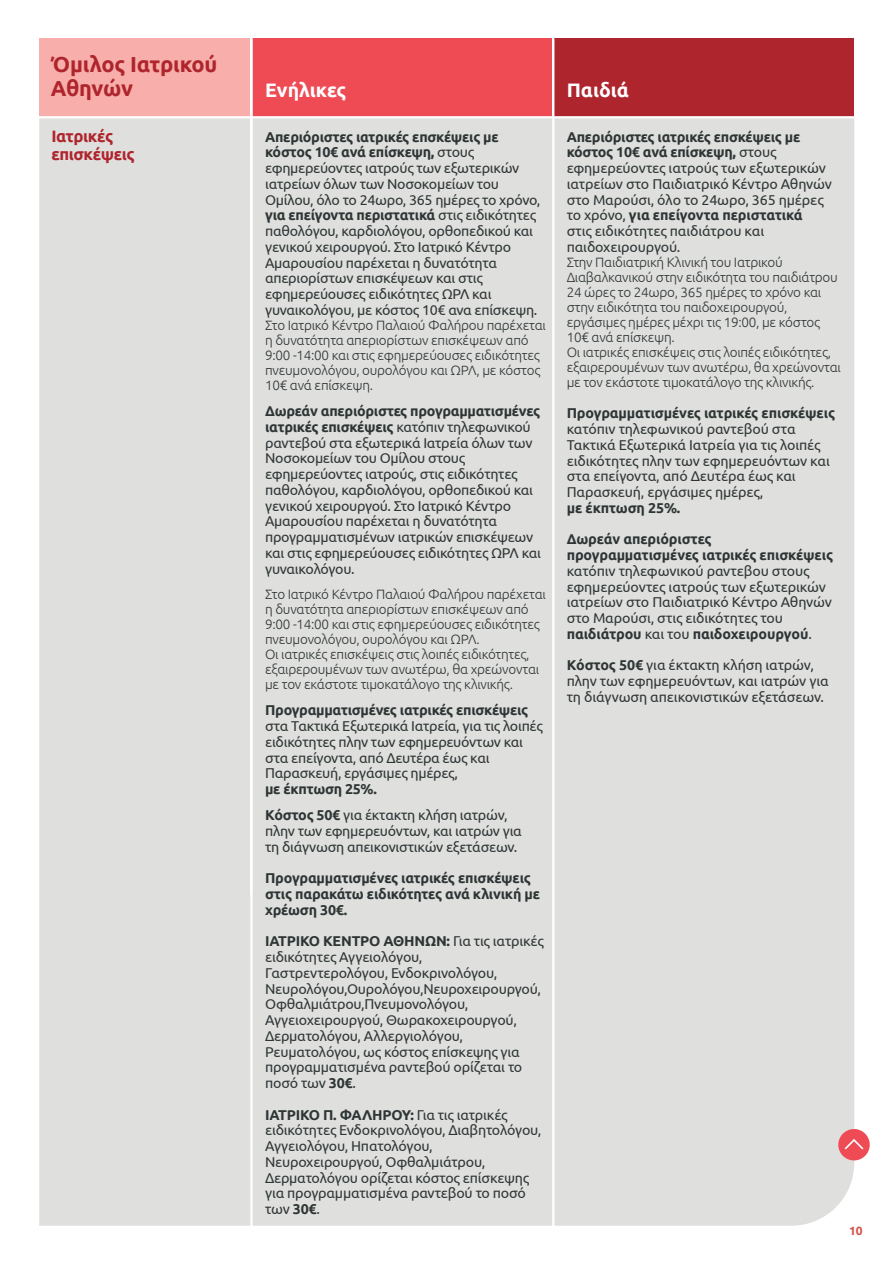
<style>
.page{position:relative;width:893px;height:1263px;background:#fff}
.page>*{position:absolute;margin:0;border:0;box-sizing:border-box;transform-origin:0 0}
.t1{font:700 21.75px/23.2px "Ubuntu";letter-spacing:-.01em;color:#af252d}
.t2{font:700 19.5px "Ubuntu";color:#fff}
.t3{font:700 16.5px/18px "Ubuntu";letter-spacing:-.025em;color:#af252d}
.t4{font:14.25px/15.8px "Ubuntu";letter-spacing:-.02em;color:#2e3635}
.t5{font:700 14.25px/15.8px "Ubuntu";letter-spacing:-.015em;color:#2e3635}
.t6{font:300 13.5px/15px "Ubuntu";letter-spacing:-.02em;color:#2e3635}
.t7{font:700 12px "Ubuntu";color:#d2534b}
.s1{font-weight:700}
.s2{font-weight:400}
</style>
<div class="page">
<div style="left:39px;top:118px;width:815px;height:1108px;background:#dfdfde"></div>
<div style="left:252px;top:38px;width:300px;height:78px;background:#ef4b55"></div>
<div style="left:554px;top:38px;width:300px;height:78px;background:#af252d"></div>
<div style="left:39px;top:38px;width:211px;height:80px;background:#f8afab"></div>
<hr style="left:39px;top:116px;width:815px;height:2px;background:#fff">
<hr style="left:552px;top:38px;width:2px;height:1198px;background:#fff">
<hr style="left:250px;top:38px;width:3px;height:1196px;background:#fff">
<div style="left:838px;top:1129px;width:32px;height:31px;background:#ef4b55;border-radius:50%"></div>
<svg style="left:844px;top:1139px;width:20px;height:11px"></svg>
<h1 class="t1" style="left:51px;top:53px;width:168px">Όμιλος Ιατρικού<br>Αθηνών</h1>
<h2 class="t2" style="left:265px;top:78px;width:83px">Ενήλικες</h2>
<h2 class="t2" style="left:567px;top:78px;width:64px">Παιδιά</h2>
<p class="t3" style="left:51px;top:127px;width:85px">Ιατρικές επισκέψεις</p>
<p class="t4" style="left:265px;top:128px;width:277px"><span class="s1">Aπεριόριστες ιατρικές επσκέψεις με κόστος 10€ ανά επίσκεψη,</span> στους εφημερεύοντες ιατρούς των εξωτερικών ιατρείων όλων των Νοσοκομείων του Ομίλου, όλο το 24ωρο, 365 ημέρες το χρόνο, <span class="s1">για επείγοντα περιστατικά</span> στις ειδικότητες παθολόγου, καρδιολόγου, ορθοπεδικού και γενικού χειρουργού. Στο Ιατρικό Κέντρο Αμαρουσίου παρέχεται η δυνατότητα απεριορίστων επισκέψεων και στις εφημερεύουσες ειδικότητες ΩΡΛ και γυναικολόγου, με κόστος 10€ ανα επίσκεψη.</p>
<p class="t6" style="left:265px;top:317px;width:282px">Στο Ιατρικό Κέντρο Παλαιού Φαλήρου παρέχεται η δυνατότητα απεριορίστων επισκέψεων από 9:00 -14:00 και στις εφημερεύουσες ειδικότητες πνευμονολόγου, ουρολόγου και ΩΡΛ, με κόστος 10€ ανά επίσκεψη.</p>
<p class="t4" style="left:265px;top:403px;width:277px"><span class="s1">Δωρεάν απεριόριστες προγραµµατισµένες ιατρικές επισκέψεις</span> κατόπιν τηλεφωνικού ραντεβού στα εξωτερικά Ιατρεία όλων των Νοσοκομείων του Ομίλου στους εφημερεύοντες ιατρούς, στις ειδικότητες παθολόγου, καρδιολόγου, ορθοπεδικού και γενικού χειρουργού. Στο Ιατρικό Κέντρο Αμαρουσίου παρέχεται η δυνατότητα προγραμματισμένων ιατρικών επισκέψεων και στις εφημερεύουσες ειδικότητες ΩΡΛ και γυναικολόγου.</p>
<p class="t6" style="left:265px;top:586px;width:282px">Στο Ιατρικό Κέντρο Παλαιού Φαλήρου παρέχεται η δυνατότητα απεριορίστων επισκέψεων από 9:00 -14:00 και στις εφημερεύουσες ειδικότητες πνευμονολόγου, ουρολόγου και ΩΡΛ.<br>Οι ιατρικές επισκέψεις στις λοιπές ειδικότητες, εξαιρερουμένων των ανωτέρω, θα χρεώνονται με τον εκάστοτε τιμοκατάλογο της κλινικής.</p>
<p class="t5" style="left:265px;top:702px;width:265px">Προγραμματισμένες ιατρικές επισκέψεις</p>
<p class="t4" style="left:265px;top:718px;width:279px">στα Τακτικά Εξωτερικά Ιατρεία, για τις λοιπές ειδικότητες πλην των εφημερευόντων και στα επείγοντα, από Δευτέρα έως και Παρασκευή, εργάσιμες ημέρες,</p>
<p class="t5" style="left:265px;top:776px;width:244px;line-height:26.2px">με έκπτωση 25%.<br>Kόστος 50€ <span class="s2">για έκτακτη κλήση ιατρών,</span></p>
<p class="t4" style="left:265px;top:823px;width:258px">πλην των εφημερευόντων, και ιατρών για τη διάγνωση απεικονιστικών εξετάσεων.</p>
<p class="t5" style="left:265px;top:870px;width:276px">Προγραμματισμένες ιατρικές επισκέψεις στις παρακάτω ειδικότητες ανά κλινική με χρέωση 30€.</p>
<p class="t4" style="left:265px;top:933px;width:280px"><span class="s1">ΙΑΤΡΙΚΟ ΚΕΝΤΡΟ ΑΘΗΝΩΝ:</span> Για τις ιατρικές ειδικότητες Αγγειολόγου, Γαστρεντερολόγου, Ενδοκρινολόγου, Νευρολόγου,Ουρολόγου,Νευροχειρουργού, Οφθαλμιάτρου,Πνευμονολόγου, Αγγειοχειρουργού, Θωρακοχειρουργού, Δερματολόγου, Αλλεργιολόγου, Ρευματολόγου, ως κόστος επίσκεψης για προγραμματισμένα ραντεβού ορίζεται το ποσό των <span class="s1">30€</span>.</p>
<p class="t4" style="left:265px;top:1106px;width:278px"><span class="s1">ΙΑΤΡΙΚΟ Π. ΦΑΛΗΡΟΥ:</span> Για τις ιατρικές ειδικότητες Ενδοκρινολόγου, Διαβητολόγου, Αγγειολόγου, Ηπατολόγου, Νευροχειρουργού, Οφθαλμιάτρου, Δερματολόγου ορίζεται κόστος επίσκεψης για προγραμματισμένα ραντεβού το ποσό των <span class="s1">30€</span>.</p>
<p class="t4" style="left:567px;top:128px;width:267px"><span class="s1">Aπεριόριστες ιατρικές επσκέψεις με κόστος 10€ ανά επίσκεψη,</span> στους εφημερεύοντες ιατρούς των εξωτερικών ιατρείων στο Παιδιατρικό Κέντρο Αθηνών στο Μαρούσι, όλο το 24ωρο, 365 ημέρες το χρόνο, <span class="s1">για επείγοντα περιστατικά<br></span>στις ειδικότητες παιδιάτρου και παιδοχειρουργού.</p>
<p class="t6" style="left:567px;top:254px;width:276px">Στην Παιδιατρική Κλινική του Ιατρικού Διαβαλκανικού στην ειδικότητα του παιδιάτρου 24 ώρες το 24ωρο, 365 ημέρες το χρόνο και στην ειδικότητα του παιδοχειρουργού, εργάσιμες ημέρες μέχρι τις 19:00, με κόστος 10€ ανά επίσκεψη.<br>Οι ιατρικές επισκέψεις στις λοιπές ειδικότητες, εξαιρερουμένων των ανωτέρω, θα χρεώνονται με τον εκάστοτε τιμοκατάλογο της κλινικής.</p>
<p class="t5" style="left:567px;top:405px;width:270px">Προγραμματισμένες ιατρικές επισκέψεις</p>
<p class="t4" style="left:567px;top:421px;width:265px">κατόπιν τηλεφωνικού ραντεβού στα Τακτικά Εξωτερικά Ιατρεία για τις λοιπές ειδικότητες πλην των εφημερευόντων και στα επείγοντα, από Δευτέρα έως και Παρασκευή, εργάσιμες ημέρες,</p>
<p class="t5" style="left:567px;top:500px;width:115px">με έκπτωση 25%.</p>
<p class="t5" style="left:567px;top:531px;width:268px">Δωρεάν απεριόριστες προγραμματισμένες ιατρικές επισκέψεις</p>
<p class="t4" style="left:567px;top:562px;width:267px">κατόπιν τηλεφωνικού ραντεβου στους εφημερεύοντες ιατρούς των εξωτερικών ιατρείων στο Παιδιατρικό Κέντρο Αθηνών στο Μαρούσι, στις ειδικότητες του <span class="s1">παιδιάτρου</span> και του <span class="s1">παιδοχειρουργού</span>.</p>
<p class="t4" style="left:567px;top:657px;width:264px"><span class="s1">Kόστος 50€</span> για έκτακτη κλήση ιατρών, πλην των εφημερευόντων, και ιατρών για τη διάγνωση απεικονιστικών εξετάσεων.</p>
<p class="t7" style="left:849px;top:1223px;width:15px">10</p>
</div>
